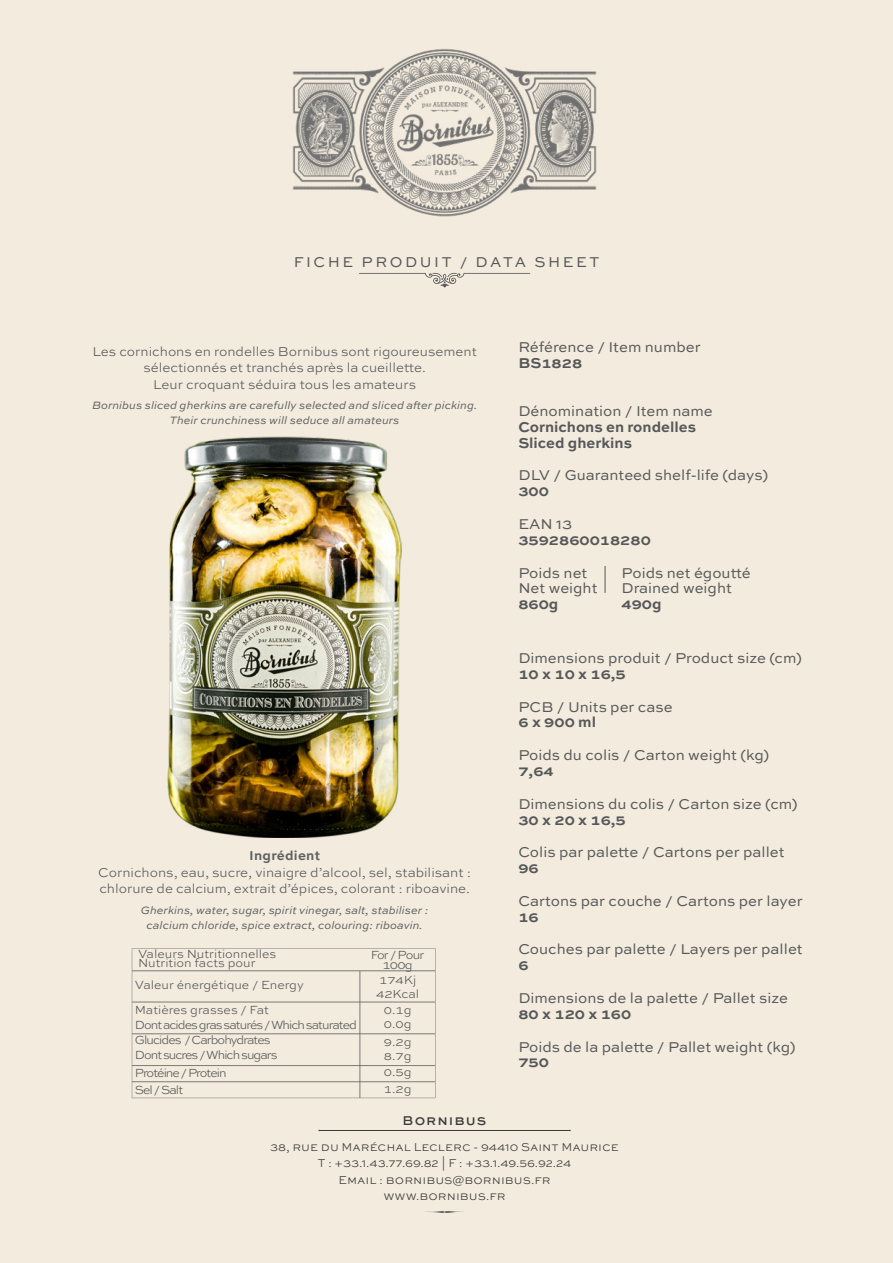
<style>
.page{position:relative;width:893px;height:1263px;background:#f2ebde}
.page>*{position:absolute;margin:0;border:0;box-sizing:border-box;transform-origin:0 0}
.t1{font:15px/15.8px "Sweet Sans Pro";color:#565758}
.t2{font:700 15px/15.8px "Sweet Sans Pro";color:#565758}
.t3{font:15px "Sweet Sans Pro";letter-spacing:.17em;color:#565758}
.t4{font:300 13.5px/16.5px "Sweet Sans Pro";color:#565758;text-align:center}
.t5{font:700 13.5px "Sweet Sans Pro";letter-spacing:.02em;color:#5f6161}
.t6{font:500 13.5px "Sweet Sans Pro";letter-spacing:.075em;color:#3c3c3c}
.t7{font:300 12.45px/16.5px "Sweet Sans Pro";letter-spacing:-.025em;color:#565758}
.t8{font:300 12.45px/15.1px "Sweet Sans Pro";letter-spacing:-.08em;color:#565758}
.t9{font:300 12.45px/24.9px "Sweet Sans Pro";color:#565758}
.t10{font:300 12px/16.5px "Sweet Sans Pro";color:#3c3c3c;text-align:center}
.t11{font:italic 11.25px/15px "Sweet Sans Pro";color:#5f6161;text-align:center}
</style>
<div class="page">
<svg style="left:359px;top:273px;width:171px;height:14px"></svg>
<hr style="left:319px;top:1130px;width:251px;height:1px;background:#3c3c3c">
<img style="left:292px;top:49px;width:305px;height:168px">
<svg style="left:605px;top:566px;width:1px;height:27px"></svg>
<svg style="left:132px;top:948px;width:303px;height:150px"></svg>
<img style="left:168px;top:436px;width:234px;height:402px">
<p class="t3" style="left:294px;top:251px;width:307px">FICHE PRODUIT / DATA SHEET</p>
<p class="t4" style="left:92px;top:342px;width:386px">Les cornichons en rondelles Bornibus sont rigoureusement sélectionnés et tranchés après la cueillette.<br>Leur croquant séduira tous les amateurs</p>
<p class="t11" style="left:92px;top:397px;width:387px">Bornibus sliced gherkins are carefully selected and sliced after picking.<br>Their crunchiness will seduce all amateurs</p>
<p class="t5" style="left:249px;top:845px;width:73px">Ingrédient</p>
<p class="t4" style="left:98px;top:863px;width:374px;text-align:left">Cornichons, eau, sucre, vinaigre d’alcool, sel, stabilisant : chlorure de calcium, extrait d’épices, colorant : riboavine.</p>
<p class="t11" style="left:141px;top:902px;width:289px">Gherkins, water, sugar, spirit vinegar, salt, stabiliser : calcium chloride, spice extract, colouring: riboavin.</p>
<p class="t7" style="left:138px;top:948px;width:140px;line-height:9.6px">Valeurs Nutritionnelles<br>Nutrition facts pour</p>
<p class="t9" style="left:135px;top:972px;width:170px">Valeur énergétique / Energy<br>Matières grasses / Fat</p>
<p class="t8" style="left:135px;top:1017px;width:224px">Dont acides gras saturés / Which saturated<br>Glucides / Carbohydrates<br>Dont sucres / Which sugars</p>
<p class="t7" style="left:135px;top:1064px;width:93px">Protéine / Protein<br>Sel / Salt</p>
<p class="t7" style="left:371px;top:949px;width:55px;line-height:9.6px;text-align:center">For / Pour<br>100g</p>
<p class="t9" style="left:376px;top:972px;width:45px;line-height:13.8px">174Kj<br>42Kcal</p>
<p class="t7" style="left:384px;top:1003px;width:29px;line-height:13.8px">0.1g<br>0.0g</p>
<p class="t7" style="left:384px;top:1034px;width:29px;line-height:13.8px">9.2g<br>8.7g</p>
<p class="t7" style="left:384px;top:1063px;width:29px">0.5g<br>1.2g</p>
<p class="t1" style="left:518px;top:338px;width:184px">Référence / Item number</p>
<p class="t2" style="left:518px;top:354px;width:65px">BS1828</p>
<p class="t1" style="left:518px;top:403px;width:196px">Dénomination / Item name</p>
<p class="t2" style="left:518px;top:418px;width:179px">Cornichons en rondelles<br>Sliced gherkins</p>
<p class="t1" style="left:518px;top:467px;width:251px">DLV / Guaranteed shelf-life (days)</p>
<p class="t2" style="left:518px;top:482px;width:32px">300</p>
<p class="t1" style="left:518px;top:515px;width:55px">EAN 13</p>
<p class="t2" style="left:518px;top:531px;width:134px">3592860018280</p>
<p class="t1" style="left:518px;top:564px;width:81px">Poids net<br>Net weight</p>
<p class="t2" style="left:518px;top:595px;width:42px">860g</p>
<p class="t1" style="left:622px;top:564px;width:131px">Poids net égoutté<br>Drained weight</p>
<p class="t2" style="left:622px;top:595px;width:42px">490g</p>
<p class="t1" style="left:518px;top:650px;width:285px">Dimensions produit / Product size (cm)</p>
<p class="t2" style="left:518px;top:665px;width:109px">10 x 10 x 16,5</p>
<p class="t1" style="left:518px;top:698px;width:156px">PCB / Units per case</p>
<p class="t2" style="left:518px;top:714px;width:79px">6 x 900 ml</p>
<p class="t1" style="left:518px;top:747px;width:252px">Poids du colis / Carton weight (kg)</p>
<p class="t2" style="left:518px;top:762px;width:37px">7,64</p>
<p class="t1" style="left:518px;top:795px;width:281px">Dimensions du colis / Carton size (cm)</p>
<p class="t2" style="left:518px;top:811px;width:109px">30 x 20 x 16,5</p>
<p class="t1" style="left:518px;top:844px;width:268px">Colis par palette / Cartons per pallet</p>
<p class="t2" style="left:518px;top:859px;width:22px">96</p>
<p class="t1" style="left:518px;top:892px;width:286px">Cartons par couche / Cartons per layer</p>
<p class="t2" style="left:518px;top:908px;width:22px">16</p>
<p class="t1" style="left:518px;top:941px;width:286px">Couches par palette / Layers per pallet</p>
<p class="t2" style="left:518px;top:956px;width:12px">6</p>
<p class="t1" style="left:518px;top:989px;width:271px">Dimensions de la palette / Pallet size</p>
<p class="t2" style="left:518px;top:1005px;width:114px">80 x 120 x 160</p>
<p class="t1" style="left:518px;top:1038px;width:279px">Poids de la palette / Pallet weight (kg)</p>
<p class="t2" style="left:518px;top:1053px;width:32px">750</p>
<p class="t6" style="left:403px;top:1111px;width:85px">Bornibus</p>
<p class="t10" style="left:270px;top:1138px;width:350px">38, rue du Maréchal Leclerc - 94410 Saint Maurice T : +33.1.43.77.69.82 | F : +33.1.49.56.92.24<br>Email : bornibus@bornibus.fr<br>www.bornibus.fr</p>
</div>
